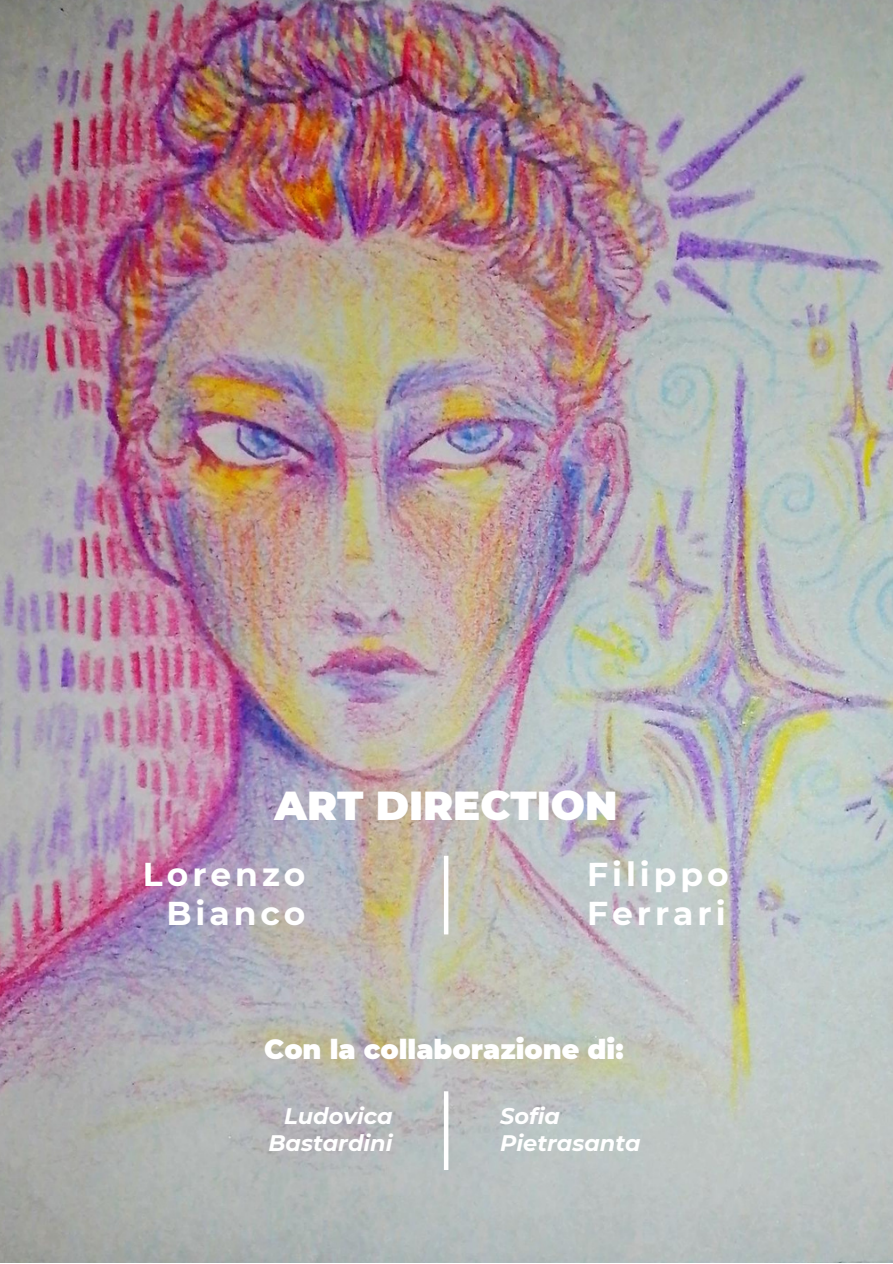
<style>
.page{position:relative;width:893px;height:1264px;background:#fff}
.page>*{position:absolute;margin:0;border:0;box-sizing:border-box;transform-origin:0 0}
.t1{font:900 40.35px "Montserrat";color:#fff}
.t2{font:700 33px "Montserrat";letter-spacing:.12em;color:#fff}
.t3{font:900 27px "Montserrat";color:#fff}
.t4{font:italic 700 22.5px "Montserrat";color:#fff}
</style>
<div class="page">
<img style="left:0;top:0;width:892px;height:1262px">
<hr style="left:444px;top:855px;width:4px;height:79px;background:#fff">
<hr style="left:444px;top:1091px;width:4px;height:78px;background:#fff">
<p class="t1" style="left:274px;top:780px;width:344px">ART DIRECTION</p>
<p class="t2" style="left:587px;top:854px;width:143px">Filippo</p>
<p class="t2" style="left:587px;top:893px;width:140px">Ferrari</p>
<p class="t2" style="left:143px;top:854px;width:164px">Lorenzo</p>
<p class="t2" style="left:166px;top:893px;width:141px">Bianco</p>
<p class="t3" style="left:264px;top:1033px;width:361px">Con la collaborazione di:</p>
<p class="t4" style="left:284px;top:1102px;width:110px">Ludovica</p>
<p class="t4" style="left:268px;top:1129px;width:126px">Bastardini</p>
<p class="t4" style="left:500px;top:1102px;width:62px">Sofia</p>
<p class="t4" style="left:500px;top:1129px;width:142px">Pietrasanta</p>
</div>
